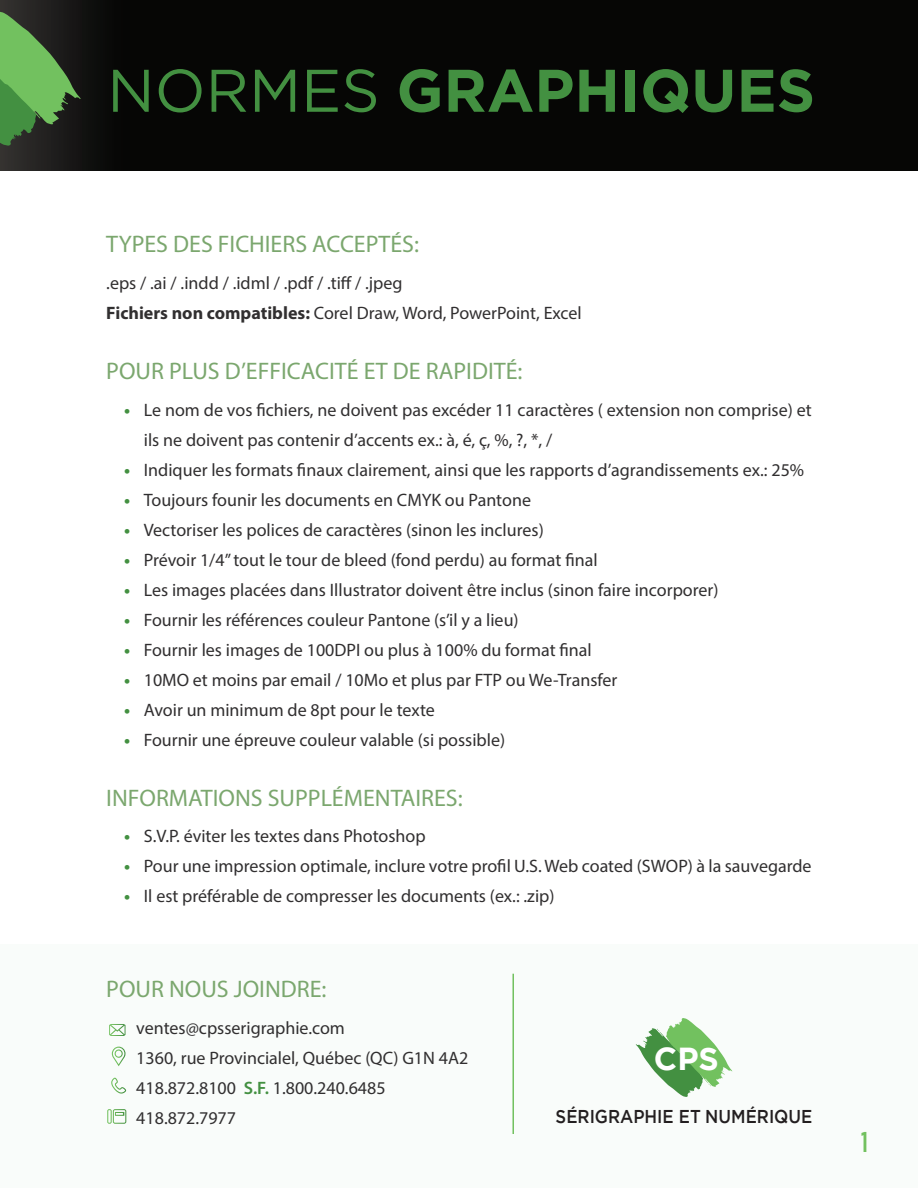
<style>
.page{position:relative;width:918px;height:1188px;background:#fff}
.page>*{position:absolute;margin:0;border:0;box-sizing:border-box;transform-origin:0 0}
.t1{font:700 60px "Gotham";color:#439041}
.t2{font:700 31.8px "Gotham";color:#fff}
.t3{font:500 28.5px "Gotham Condensed";color:#72c15f}
.Green_Quote{font:24px "Myriad Pro";color:#7ba76e}
.t4{font:500 18.6px "Gotham";color:#231f20;scale:.9 1}
.Texte_courant{font:18px/30px "Myriad Pro";color:#312f30}
.s1{font-weight:400}
.s2{font-weight:700}
.s3{font-weight:700;color:#439041}
.s4{font-weight:600;color:#439041}
</style>
<div class="page">
<div style="left:0;top:944px;width:918px;height:244px;background:#f9fcfa"></div>
<div style="left:0;top:0;width:918px;height:170px;background:#060605"></div>
<svg style="left:0;top:10px;width:81px;height:138px;background:#446d3b"></svg>
<svg style="left:636px;top:1018px;width:96px;height:79px"></svg>
<svg style="left:109px;top:1024px;width:17px;height:12px"></svg>
<svg style="left:107px;top:1109px;width:19px;height:15px"></svg>
<svg style="left:112px;top:1047px;width:14px;height:19px"></svg>
<svg style="left:111px;top:1078px;width:15px;height:16px"></svg>
<hr style="left:512px;top:974px;width:2px;height:160px;background:#72c15f">
<h1 class="t1" style="left:107px;top:51px;width:709px"><span class="s1">NORMES</span> GRAPHIQUES</h1>
<p class="Green_Quote" style="left:106px;top:229px;width:314px">TYPES DES FICHIERS ACCEPTÉS:</p>
<p class="Texte_courant" style="left:106px;top:267px;width:298px">.eps / .ai / .indd / .idml / .pdf / .tiff / .jpeg</p>
<p class="Texte_courant" style="left:106px;top:297px;width:477px"><span class="s2">Fichiers non compatibles:</span> Corel Draw, Word, PowerPoint, Excel</p>
<p class="Green_Quote" style="left:106px;top:356px;width:418px">POUR PLUS D’EFFICACITÉ ET DE RAPIDITÉ:</p>
<p class="Texte_courant" style="left:144px;top:394px;width:669px;text-indent:-20px"><span class="s3">•</span> Le nom de vos fichiers, ne doivent pas excéder 11 caractères ( extension non comprise) et ils ne doivent pas contenir d’accents ex.: à, é, ç, %, ?, *, /</p>
<p class="Texte_courant" style="left:124px;top:454px;width:681px"><span class="s3">•</span> Indiquer les formats finaux clairement, ainsi que les rapports d’agrandissements ex.: 25%</p>
<p class="Texte_courant" style="left:124px;top:484px;width:408px"><span class="s3">•</span> Toujours founir les documents en CMYK ou Pantone</p>
<p class="Texte_courant" style="left:124px;top:514px;width:421px"><span class="s3">•</span> Vectoriser les polices de caractères (sinon les inclures)</p>
<p class="Texte_courant" style="left:124px;top:544px;width:475px"><span class="s3">•</span> Prévoir 1/4’’ tout le tour de bleed (fond perdu) au format final</p>
<p class="Texte_courant" style="left:124px;top:574px;width:596px"><span class="s3">•</span> Les images placées dans Illustrator doivent être inclus (sinon faire incorporer)</p>
<p class="Texte_courant" style="left:124px;top:604px;width:396px"><span class="s3">•</span> Fournir les références couleur Pantone (s’il y a lieu)</p>
<p class="Texte_courant" style="left:124px;top:634px;width:469px"><span class="s3">•</span> Fournir les images de 100DPI ou plus à 100% du format final</p>
<p class="Texte_courant" style="left:124px;top:664px;width:495px"><span class="s3">•</span> 10MO et moins par email / 10Mo et plus par FTP ou We-Transfer</p>
<p class="Texte_courant" style="left:124px;top:694px;width:312px"><span class="s3">•</span> Avoir un minimum de 8pt pour le texte</p>
<p class="Texte_courant" style="left:124px;top:724px;width:382px"><span class="s3">•</span> Fournir une épreuve couleur valable (si possible)</p>
<p class="Green_Quote" style="left:106px;top:783px;width:358px">INFORMATIONS SUPPLÉMENTAIRES:</p>
<p class="Texte_courant" style="left:124px;top:821px;width:303px"><span class="s3">•</span> S.V.P. éviter les textes dans Photoshop</p>
<p class="Texte_courant" style="left:124px;top:851px;width:689px"><span class="s3">•</span> Pour une impression optimale, inclure votre profil U.S. Web coated (SWOP) à la sauvegarde</p>
<p class="Texte_courant" style="left:124px;top:881px;width:432px"><span class="s3">•</span> Il est préférable de compresser les documents (ex.: .zip)</p>
<h3 class="Green_Quote" style="left:106px;top:974px;width:222px">POUR NOUS JOINDRE:</h3>
<p class="Texte_courant" style="left:136px;top:1012px;width:334px">ventes@cpsserigraphie.com<br>1360, rue Provincialel, Québec (QC) G1N 4A2<br>418.872.8100 <span class="s4">S.F.</span> 1.800.240.6485<br>418.872.7977</p>
<h2 class="t2" style="left:654px;top:1038px;width:67px">CPS</h2>
<p class="t4" style="left:556px;top:1105px;width:287px">SÉRIGRAPHIE ET NUMÉRIQUE</p>
<h3 class="t3" style="left:861px;top:1126px;width:8px">1</h3>
</div>
